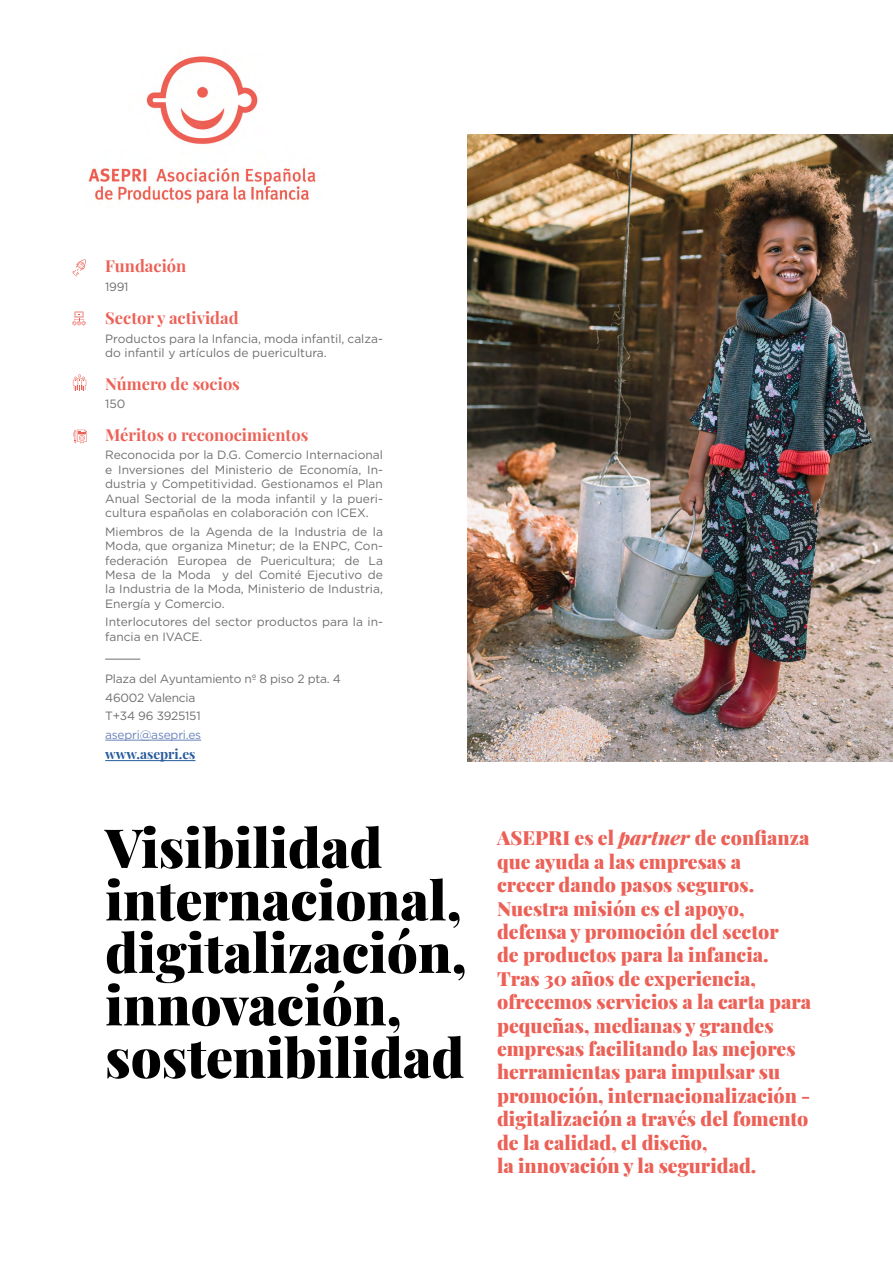
<style>
.page{position:relative;width:893px;height:1263px;background:#fff}
.page>*{position:absolute;margin:0;border:0;box-sizing:border-box;transform-origin:0 0}
.t1{font:900 54px/52.5px "Playfair Display";color:#000}
.t2{font:900 19.5px/23.4px "Playfair Display";color:#ec6157}
.t3{font:700 16.5px "Playfair Display";color:#ec6157}
.t4{font:700 13.5px "Playfair Display";color:#275b9b}
.t5{font:12px/14.4px "Gotham";color:#706f6f}
.t6{font:12px/18.6px "Gotham";letter-spacing:-.02em;color:#706f6f}
.t7{font:12px "Gotham";letter-spacing:-.02em;color:#6b84b9}
.s1{font-weight:400;font-style:italic}
</style>
<div class="page">
<img style="left:468px;top:134px;width:425px;height:627px">
<hr style="left:105px;top:740px;width:96px;height:1px;background:#6b84b9">
<hr style="left:105px;top:760px;width:90px;height:1px;background:#275b9b">
<svg style="left:73px;top:374px;width:13px;height:16px"></svg>
<svg style="left:72px;top:312px;width:14px;height:13px"></svg>
<svg style="left:72px;top:259px;width:14px;height:17px"></svg>
<svg style="left:73px;top:430px;width:14px;height:13px"></svg>
<img style="left:88px;top:56px;width:228px;height:148px">
<hr style="left:105px;top:659px;width:35px;height:1px;background:#706f6f">
<h3 class="t3" style="left:105px;top:253px;width:83px">Fundación</h3>
<p class="t5" style="left:105px;top:280px;width:25px">1991</p>
<h3 class="t3" style="left:105px;top:305px;width:135px">Sector y actividad</h3>
<p class="t5" style="left:105px;top:331px;width:279px">Productos para la Infancia, moda infantil, calza&shy;do infantil y artículos de puericultura.</p>
<h3 class="t3" style="left:105px;top:370px;width:136px">Número de socios</h3>
<p class="t5" style="left:105px;top:396px;width:22px">150</p>
<h3 class="t3" style="left:105px;top:422px;width:205px">Méritos o reconocimientos</h3>
<p class="t5" style="left:105px;top:448px;width:279px;text-align:justify">Reconocida por la D.G. Comercio Internacional e Inversiones del Ministerio de Economía, In&shy;dustria y Competitividad. Gestionamos el Plan Anual Sectorial de la moda infantil y la pueri&shy;cultura españolas en colaboración con ICEX.</p>
<p class="t5" style="left:105px;top:524px;width:279px;text-align:justify">Miembros de la Agenda de la Industria de la Moda, que organiza Minetur; de la ENPC, Con&shy;federación Europea de Puericultura; de La Mesa de la Moda y del Comité Ejecutivo de la Industria de la Moda, Ministerio de Industria, Energía y Comercio.</p>
<p class="t5" style="left:105px;top:615px;width:279px">Interlocutores del sector productos para la in&shy;fancia en IVACE.</p>
<p class="t6" style="left:105px;top:669px;width:237px">Plaza del Ayuntamiento nº 8 piso 2 pta. 4<br>46002 Valencia<br>T+34 96 3925151</p>
<p class="t7" style="left:105px;top:727px;width:97px">asepri@asepri.es</p>
<p class="t4" style="left:105px;top:744px;width:92px">www.asepri.es</p>
<h1 class="t1" style="left:105px;top:817px;width:363px">Visibilidad internacional, digitalización, innovación, sostenibilidad</h1>
<p class="t2" style="left:497px;top:825px;width:316px">ASEPRI es el <span class="s1">partner</span> de confianza que ayuda a las empresas a<br>crecer dando pasos seguros.<br>Nuestra misión es el apoyo, defensa y promoción del sector<br>de productos para la infancia.<br>Tras 30 años de experiencia, ofrecemos servicios a la carta para pequeñas, medianas y grandes empresas facilitando las mejores herramientas para impulsar su promoción, internacionalización - digitalización a través del fomento de la calidad, el diseño,<br>la innovación y la seguridad.</p>
</div>
